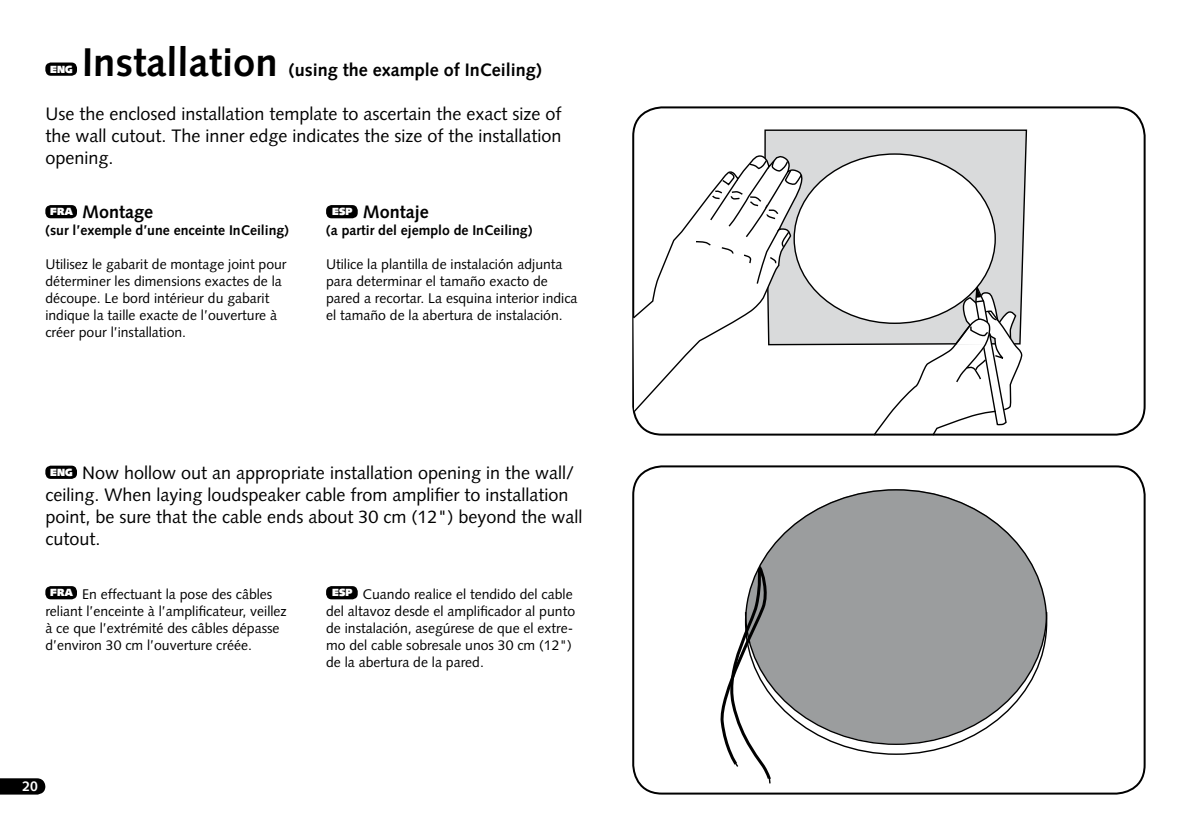
<style>
.page{position:relative;width:1191px;height:840px;background:#fff}
.page>*{position:absolute;margin:0;border:0;box-sizing:border-box;transform-origin:0 0}
.t1{font:700 40px "Syntax";color:#000}
.t2{font:18px/22px "Syntax";color:#000;text-align:justify}
.t3{font:700 18px "Syntax";color:#000}
.t4{font:14px/17px "Syntax";color:#000}
.t5{font:700 14px "Syntax";color:#000}
.t6{font:700 14px "Syntax";color:#fff}
.t7{font:900 10.4px "Syntax";color:#fff}
</style>
<div class="page">
<svg style="left:0;top:778px;width:45px;height:16px"></svg>
<div style="left:45px;top:62px;width:32px;height:14px;background:#000;border-radius:6px"></div>
<svg style="left:764px;top:129px;width:263px;height:217px;background:#cecfd0"></svg>
<svg style="left:632px;top:154px;width:175px;height:259px"></svg>
<svg style="left:779px;top:231px;width:11px;height:17px"></svg>
<svg style="left:711px;top:159px;width:91px;height:61px"></svg>
<svg style="left:694px;top:240px;width:18px;height:7px"></svg>
<svg style="left:720px;top:246px;width:15px;height:9px"></svg>
<svg style="left:742px;top:254px;width:9px;height:10px"></svg>
<svg style="left:769px;top:256px;width:8px;height:8px"></svg>
<svg style="left:872px;top:281px;width:151px;height:155px"></svg>
<div style="left:794px;top:154px;width:201px;height:169px;background:#fff;border-radius:50%"></div>
<div style="left:632px;top:465px;width:513px;height:329px;border:2px solid #000;border-radius:29px"></div>
<div style="left:746px;top:489px;width:300px;height:254px;background:#9b9d9e;border-radius:50%"></div>
<svg style="left:773px;top:610px;width:275px;height:135px"></svg>
<svg style="left:720px;top:557px;width:53px;height:227px"></svg>
<div style="left:45px;top:205px;width:32px;height:13px;background:#000;border-radius:6px"></div>
<div style="left:326px;top:205px;width:32px;height:13px;background:#000;border-radius:6px"></div>
<div style="left:45px;top:465px;width:32px;height:13px;background:#000;border-radius:6px"></div>
<div style="left:45px;top:585px;width:32px;height:14px;background:#000;border-radius:6px"></div>
<div style="left:326px;top:585px;width:32px;height:14px;background:#000;border-radius:6px"></div>
<h1 class="t1" style="left:82px;top:39px;width:197px">Installation</h1>
<p class="t3" style="left:289px;top:59px;width:255px">(using the example of InCeiling)</p>
<p class="t2" style="left:45px;top:103px;width:518px">U se the enclosed installation template to ascertain the exact size of the wall cutout. The inner edge indicates the size of the installation opening.</p>
<p class="t3" style="left:50px;top:202px;width:104px"><sup>FRA</sup> Montage</p>
<p class="t5" style="left:45px;top:222px;width:245px">(sur l’exemple d’une enceinte InCeiling)</p>
<p class="t4" style="left:45px;top:256px;width:243px">Utilisez le gabarit de montage joint pour déterminer les dimensions exactes de la découpe. Le bord intérieur du gabarit indique la taille exacte de l’ouverture à créer pour l’installation.</p>
<p class="t7" style="left:50px;top:63px;width:24px">ENG</p>
<p class="t3" style="left:332px;top:202px;width:98px"><sup>ESP</sup> Montaje</p>
<p class="t5" style="left:326px;top:222px;width:208px">(a partir del ejemplo de InCeiling)</p>
<p class="t4" style="left:326px;top:256px;width:253px">Utilice la plantilla de instalación adjunta para determinar el tamaño exacto de pared a recortar. La esquina interior indica el tamaño de la abertura de instalación.</p>
<p class="t2" style="left:45px;top:461px;width:538px;text-align:left"><sup>ENG</sup> Now hollow out an appropriate installation opening in the wall/ ceiling. When laying loudspeaker cable from amplifier to installation point, be sure that the cable ends about 30 cm (12") beyond the wall cutout.</p>
<p class="t4" style="left:45px;top:585px;width:243px;text-indent:5px"><sup>FRA</sup> En effectuant la pose des câbles reliant l’enceinte à l’amplificateur, veillez à ce que l’extrémité des câbles dépasse d’environ 30 cm l’ouverture créée.</p>
<p class="t4" style="left:326px;top:585px;width:250px;text-indent:6px"><sup>ESP</sup> Cuando realice el tendido del cable del altavoz desde el amplificador al punto de instalación, asegúrese de que el extre&shy;mo del cable sobresale unos 30 cm (12") de la abertura de la pared.</p>
<p class="t6" style="left:22px;top:777px;width:17px">20</p>
</div>
